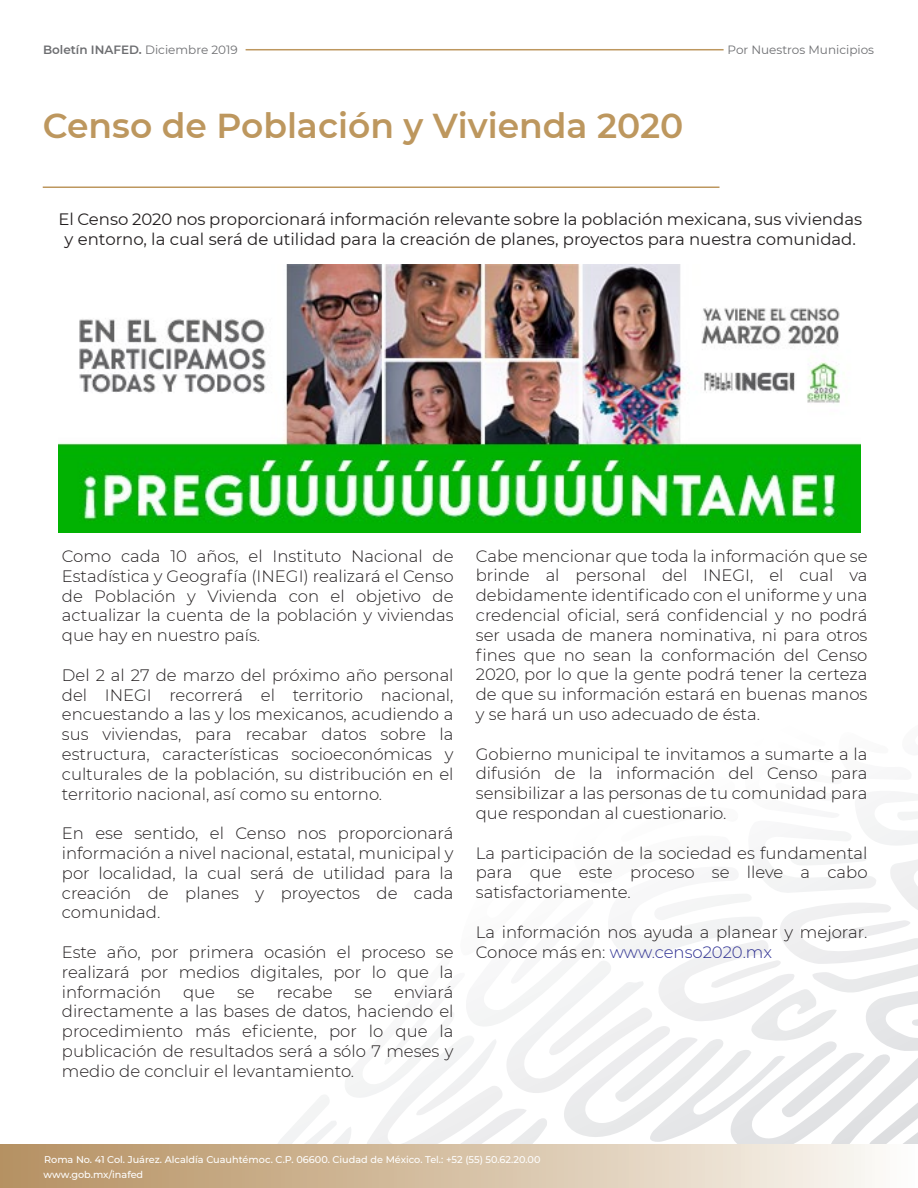
<style>
.page{position:relative;width:918px;height:1188px;background:#fff}
.page>*{position:absolute;margin:0;border:0;box-sizing:border-box;transform-origin:0 0}
.t1{font:600 34.5px "Montserrat";color:#bd975e}
.t2{font:300 16.5px/19.8px "Montserrat";color:#231f20;text-align:justify}
.t3{font:16.5px/19.8px "Montserrat";color:#231f20;text-align:center}
.t4{font:600 12px "Montserrat";color:#6d6e71}
.t5{font:12px "Montserrat";color:#6d6e71}
.t6{font:500 9.75px/15.3px "Montserrat";color:#fff}
.s1{font-weight:400}
.s2{color:#2e3092}
</style>
<div class="page">
<svg style="left:758px;top:794px;width:160px;height:90px"></svg>
<div style="left:0;top:1145px;width:918px;height:43px;background:linear-gradient(to right,#b48e5d,#fbf9f4)"></div>
<hr style="left:43px;top:187px;width:677px;height:1px;background:#bd975e">
<hr style="left:246px;top:49px;width:478px;height:1px;background:#bd975e">
<img style="left:58px;top:265px;width:803px;height:267px">
<p class="t4" style="left:43px;top:41px;width:196px">Boletín INAFED. <span class="s1">Diciembre 2019</span></p>
<p class="t5" style="left:728px;top:42px;width:148px">Por Nuestros Municipios</p>
<h1 class="t1" style="left:43px;top:101px;width:642px">Censo de Población y Vivienda 2020</h1>
<p class="t3" style="left:58px;top:209px;width:805px">El Censo 2020 nos proporcionará información relevante sobre la población mexicana, sus viviendas y entorno, la cual será de utilidad para la creación de planes, proyectos para nuestra comunidad.</p>
<p class="t2" style="left:62px;top:546px;width:393px">Como cada 10 años, el Instituto Nacional de Estadística y Geografía (INEGI) realizará el Censo de Población y Vivienda con el objetivo de actualizar la cuenta de la población y viviendas que hay en nuestro país.</p>
<p class="t2" style="left:62px;top:665px;width:393px">Del 2 al 27 de marzo del próximo año personal del INEGI recorrerá el territorio nacional, encuestando a las y los mexicanos, acudiendo a sus viviendas, para recabar datos sobre la estructura, características socioeconómicas y culturales de la población, su distribución en el territorio nacional, así como su entorno.</p>
<p class="t2" style="left:62px;top:823px;width:393px">En ese sentido, el Censo nos proporcionará información a nivel nacional, estatal, municipal y por localidad, la cual será de utilidad para la creación de planes y proyectos de cada comunidad.</p>
<p class="t2" style="left:62px;top:942px;width:393px">Este año, por primera ocasión el proceso se realizará por medios digitales, por lo que la información</p>
<p class="t2" style="left:183px;top:981px;width:34px">que</p>
<p class="t2" style="left:237px;top:981px;width:19px">se</p>
<p class="t2" style="left:277px;top:981px;width:57px">recabe</p>
<p class="t2" style="left:354px;top:981px;width:19px">se</p>
<p class="t2" style="left:62px;top:981px;width:393px;text-indent:332px">enviará directamente a las bases de datos, haciendo el procedimiento más eficiente, por lo que la publicación de resultados será a sólo 7 meses y medio de concluir el levantamiento.</p>
<p class="t2" style="left:476px;top:545px;width:393px">Cabe mencionar que toda la información que se brinde al personal del INEGI, el cual va debidamente identificado con el uniforme y una credencial oficial, será confidencial y no podrá ser usada de manera nominativa, ni para otros fines que no sean la conformación del Censo 2020, por lo que la gente podrá tener la certeza de que su información estará en buenas manos y se hará un uso adecuado de ésta.</p>
<p class="t2" style="left:476px;top:743px;width:393px">Gobierno municipal te invitamos a sumarte a la difusión de la información del Censo para sensibilizar a las personas de tu comunidad para que respondan al cuestionario.</p>
<p class="t2" style="left:476px;top:842px;width:393px">La participación de la sociedad es fundamental para que este proceso se lleve a cabo satisfactoriamente.</p>
<p class="t2" style="left:476px;top:921px;width:393px">La información nos ayuda a planear y mejorar.<br>Conoce más en: <span class="s2">www.censo2020.mx</span></p>
<p class="t6" style="left:44px;top:1151px;width:498px">Roma No. 41 Col. Juárez. Alcaldía Cuauhtémoc. C.P. 06600. Ciudad de México. Tel.: +52 (55) 50.62.20.00 www.gob.mx/inafed</p>
</div>
